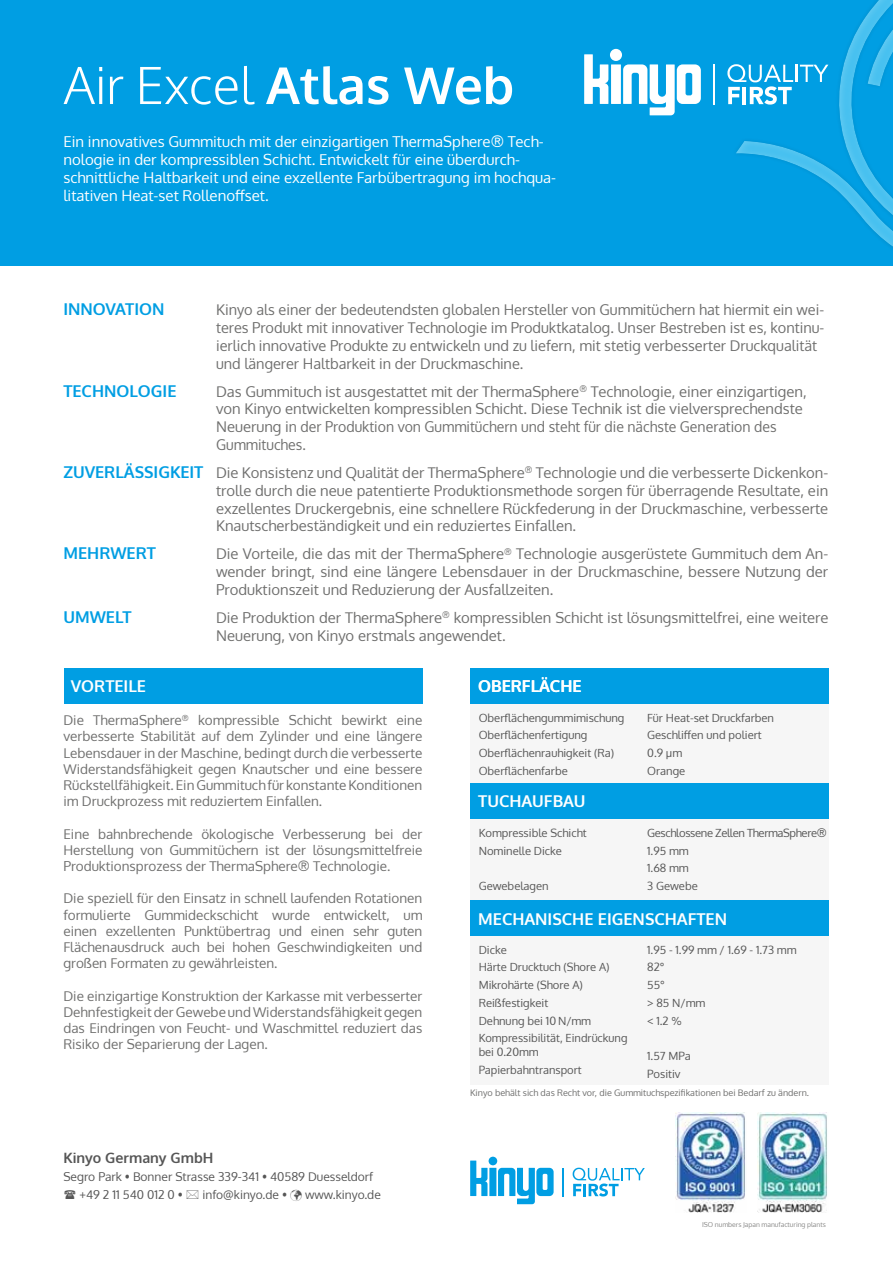
<style>
.page{position:relative;width:893px;height:1263px;background:#fff}
.page>*{position:absolute;margin:0;border:0;box-sizing:border-box;transform-origin:0 0}
.t1{font:300 51px "Oxygen";color:#fff}
.t2{font:700 16.35px "Oxygen";color:#fff}
.t3{font:700 16.35px "Oxygen";color:#009ee3}
.t4{font:15px/18px "Oxygen";color:#fff}
.t5{font:14.85px/17.9px "Oxygen";color:#6f6f6e}
.t6{font:700 14.25px "Oxygen";color:#565656}
.t7{font:13.5px/16.2px "Oxygen";color:#6f6f6e;text-align:justify}
.t8{font:12px/18px "Oxygen";color:#565656}
.t9{font:11.25px/17.7px "Oxygen";color:#565656}
.t10{font:11.25px/17.7px "Oxygen";letter-spacing:-.03em;color:#565656}
.t11{font:9px "Oxygen";color:#6f6f6e}
.t12{font:6.75px "Oxygen";color:#878786}
.s1{font-weight:700}
.s2{font-weight:700;font-size:16.35px;color:#009ee3}
.s3{font-family:"Bell Gothic Std";font-weight:700}
</style>
<div class="page">
<div style="left:470px;top:699px;width:358px;height:386px;background:#f6f6f6"></div>
<div style="left:470px;top:783px;width:358px;height:36px;background:#009ee3"></div>
<div style="left:470px;top:900px;width:358px;height:35px;background:#009ee3"></div>
<div style="left:470px;top:668px;width:358px;height:36px;background:#009ee3"></div>
<div style="left:64px;top:668px;width:358px;height:36px;background:#009ee3"></div>
<div style="left:0;top:0;width:893px;height:266px;background:#009ee3"></div>
<svg style="left:727px;top:0;width:166px;height:247px"></svg>
<div style="left:610px;top:49px;width:12px;height:12px;background:#fff;border-radius:50%"></div>
<div style="left:611px;top:64px;width:10px;height:40px;background:#fff"></div>
<svg style="left:584px;top:54px;width:24px;height:50px"></svg>
<svg style="left:623px;top:64px;width:78px;height:51px"></svg>
<hr style="left:713px;top:64px;width:2px;height:41px;background:#fff">
<img style="left:676px;top:1113px;width:69px;height:99px">
<img style="left:758px;top:1113px;width:69px;height:99px">
<svg style="left:573px;top:1168px;width:72px;height:28px"></svg>
<div style="left:489px;top:1157px;width:8px;height:8px;background:#009ee3;border-radius:50%"></div>
<div style="left:489px;top:1168px;width:7px;height:28px;background:#009ee3"></div>
<svg style="left:470px;top:1160px;width:17px;height:36px"></svg>
<svg style="left:498px;top:1168px;width:56px;height:36px"></svg>
<hr style="left:562px;top:1168px;width:2px;height:28px;background:#009ee3">
<h1 class="t1" style="left:63px;top:54px;width:452px">Air Excel <span class="s1">ATLAS WEB</span></h1>
<p class="t4" style="left:63px;top:133px;width:494px">Ein innovatives Gummituch mit der einzigartigen ThermaSphere® Tech&shy;nologie in der kompressiblen Schicht. Entwickelt für eine überdurch&shy;schnittliche Haltbarkeit und eine exzellente Farbübertragung im hochqua&shy;litativen Heat-set Rollenoffset.</p>
<p class="t3" style="left:63px;top:299px;width:100px">INNOVATION</p>
<p class="t5" style="left:216px;top:301px;width:610px">Kinyo als einer der bedeutendsten globalen Hersteller von Gummitüchern hat hiermit ein wei&shy;teres Produkt mit innovativer Technologie im Produktkatalog. Unser Bestreben ist es, kontinu&shy;ierlich innovative Produkte zu entwickeln und zu liefern, mit stetig verbesserter Druckqualität und längerer Haltbarkeit in der Druckmaschine.</p>
<p class="t3" style="left:63px;top:380px;width:115px">TECHNOLOGIE</p>
<p class="t5" style="left:216px;top:382px;width:592px">Das Gummituch ist ausgestattet mit der ThermaSphere<sup>®</sup> Technologie, einer einzigartigen, von Kinyo entwickelten kompressiblen Schicht. Diese Technik ist die vielversprechendste Neuerung in der Produktion von Gummitüchern und steht für die nächste Generation des Gummituches.</p>
<p class="t5" style="left:216px;top:464px;width:614px;text-align:justify;text-indent:-153px"><span class="s2">ZUVERLÄSSIGKEIT</span> Die Konsistenz und Qualität der ThermaSphere<sup>®</sup> Technologie und die verbesserte Dickenkon&shy;trolle durch die neue patentierte Produktionsmethode sorgen für überragende Resultate, ein exzellentes Druckergebnis, eine schnellere Rückfederung in der Druckmaschine, verbesserte Knautscherbeständigkeit und ein reduziertes Einfallen.</p>
<p class="t3" style="left:63px;top:543px;width:94px">MEHRWERT</p>
<p class="t5" style="left:216px;top:545px;width:614px;text-align:justify">Die Vorteile, die das mit der ThermaSphere<sup>®</sup> Technologie ausgerüstete Gummituch dem An&shy;wender bringt, sind eine längere Lebensdauer in der Druckmaschine, bessere Nutzung der Produktionszeit und Reduzierung der Ausfallzeiten.</p>
<p class="t3" style="left:63px;top:607px;width:70px">UMWELT</p>
<p class="t5" style="left:216px;top:609px;width:614px">Die Produktion der ThermaSphere<sup>®</sup> kompressiblen Schicht ist lösungsmittelfrei, eine weitere<br>Neuerung, von Kinyo erstmals angewendet.</p>
<p class="t2" style="left:71px;top:675px;width:77px">VORTEILE</p>
<p class="t2" style="left:478px;top:675px;width:105px">OBERFLÄCHE</p>
<p class="t7" style="left:63px;top:712px;width:360px">Die ThermaSphere<sup>®</sup> kompressible Schicht bewirkt eine verbesserte Stabilität auf dem Zylinder und eine längere Lebensdauer in der Maschine, bedingt durch die verbesserte Widerstandsfähigkeit gegen Knautscher und eine bessere Rückstellfähigkeit. Ein Gummituch für konstante Konditionen im Druckprozess mit reduziertem Einfallen.</p>
<p class="t7" style="left:63px;top:826px;width:360px">Eine bahnbrechende ökologische Verbesserung bei der Herstellung von Gummitüchern ist der lösungsmittelfreie Produktionsprozess der ThermaSphere® Technologie.</p>
<p class="t7" style="left:63px;top:890px;width:360px">Die speziell für den Einsatz in schnell laufenden Rotationen formulierte Gummideckschicht wurde entwickelt, um einen exzellenten Punktübertrag und einen sehr guten Flächenausdruck auch bei hohen Geschwindigkeiten und großen Formaten zu gewährleisten.</p>
<p class="t7" style="left:63px;top:988px;width:360px">Die einzigartige Konstruktion der Karkasse mit verbesserter Dehnfestigkeit der Gewebe und Widerstandsfähigkeit gegen das Eindringen von Feucht- und Waschmittel reduziert das Risiko der Separierung der Lagen.</p>
<p class="t6" style="left:63px;top:1149px;width:151px">KINYO GERMANY GMBH</p>
<p class="t8" style="left:79px;top:1167px;width:295px;text-indent:-16px">Segro Park • Bonner Strasse 339-341 • 40589 Duesseldorf +49 2 11 540 012 0 •</p>
<p class="t8" style="left:202px;top:1185px;width:180px">info@kinyo.de • ✓ www.kinyo.de</p>
<p class="t9" style="left:479px;top:709px;width:147px">Oberflächengummimischung<br>Oberflächenfertigung<br>Oberflächenrauhigkeit (Ra)<br>Oberflächenfarbe</p>
<p class="t9" style="left:647px;top:709px;width:128px">Für Heat-set Druckfarben<br>Geschliffen und poliert<br>0.9 <span class="s3">µ</span>m<br>Orange</p>
<p class="t2" style="left:478px;top:791px;width:109px">TUCHAUFBAU</p>
<p class="t9" style="left:479px;top:824px;width:110px">Kompressible Schicht<br>Nominelle Dicke</p>
<p class="t9" style="left:479px;top:877px;width:71px">Gewebelagen</p>
<p class="t10" style="left:647px;top:824px;width:181px">Geschlossene Zellen ThermaSphere®<br>1.95 mm<br>1.68 mm<br>3 Gewebe</p>
<p class="t2" style="left:478px;top:909px;width:250px">MECHANISCHE EIGENSCHAFTEN</p>
<p class="t9" style="left:479px;top:941px;width:150px">Dicke<br>Härte Drucktuch (Shore A)<br>Mikrohärte (Shore A)<br>Reißfestigkeit<br>Dehnung bei 10 N/mm<br>Kompressibilität, Eindrückung</p>
<p class="t9" style="left:479px;top:1043px;width:104px">bei 0.20mm<br>Papierbahntransport</p>
<p class="t9" style="left:647px;top:941px;width:151px">1.95 - 1.99 mm / 1.69 - 1.73 mm<br>82°<br>55°<br>&gt; 85 N/mm<br>&lt; 1.2 %</p>
<p class="t9" style="left:647px;top:1047px;width:45px">1.57 MPa<br>Positiv</p>
<p class="t11" style="left:470px;top:1086px;width:340px">Kinyo behält sich das Recht vor, die Gummituchspezifikationen bei Bedarf zu ändern.</p>
<p class="t12" style="left:702px;top:1220px;width:125px">ISO numbers Japan manufacturing plants</p>
</div>
